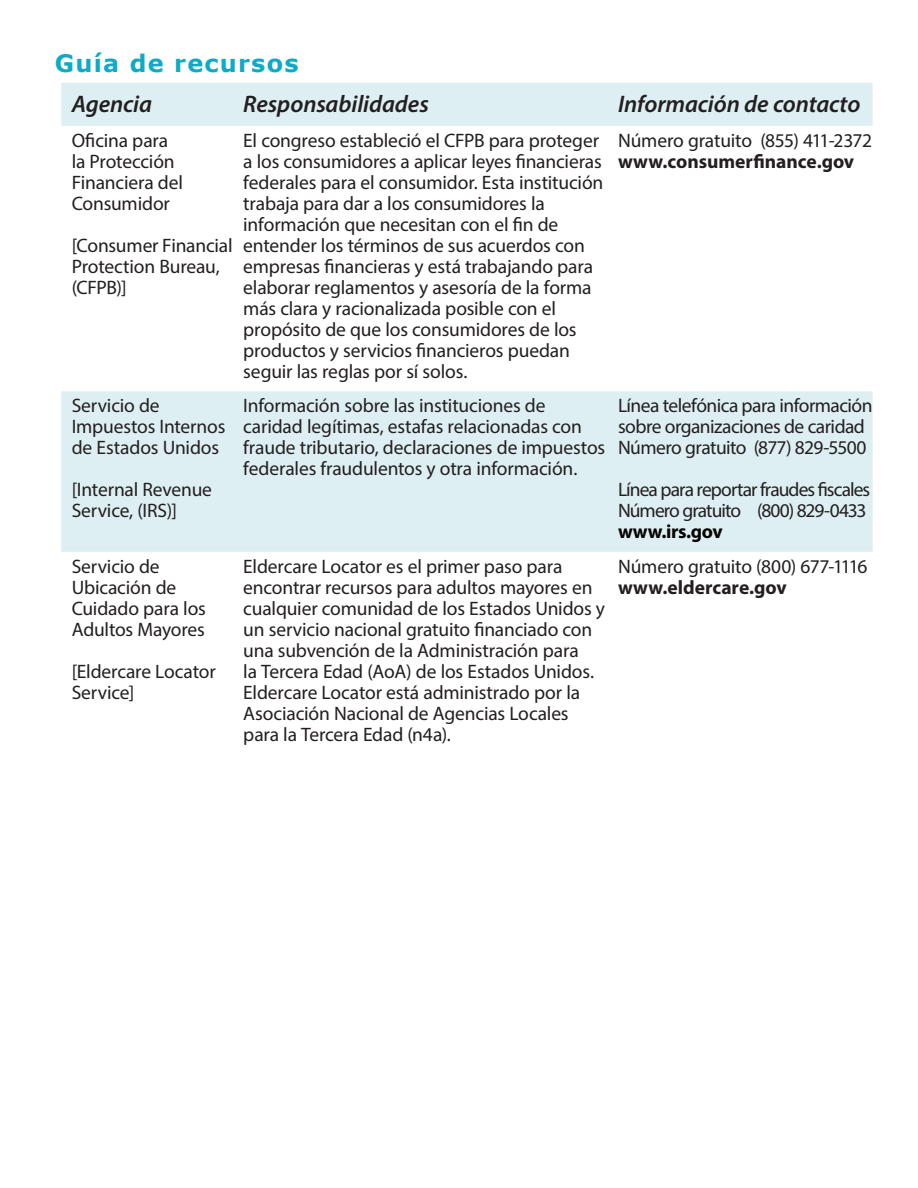
<style>
.page{position:relative;width:918px;height:1188px;background:#fff}
.page>*{position:absolute;margin:0;border:0;box-sizing:border-box;transform-origin:0 0}
.t1{font:italic 600 24px "Myriad Pro";letter-spacing:-.005em;color:#231f20}
.t2{font:700 24px "Verdana";letter-spacing:.05em;color:#0fabc6}
.t3{font:19.5px/21px "Myriad Pro";letter-spacing:-.01em;color:#231f20}
.t4{font:19.5px/21px "Myriad Pro";letter-spacing:-.03em;color:#231f20}
.t5{font:19.5px/21px "Myriad Pro";letter-spacing:-.05em;color:#231f20}
.t6{font:700 19.5px "Myriad Pro";color:#231f20}
.t7{font:700 19.5px "Myriad Pro";letter-spacing:-.02em;color:#040503}
</style>
<div class="page">
<svg style="left:61px;top:83px;width:812px;height:469px"></svg>
<p class="t2" style="left:55px;top:47px;width:245px">Guía de recursos</p>
<p class="t1" style="left:72px;top:89px;width:82px">Agencia</p>
<p class="t1" style="left:243px;top:89px;width:187px">Responsabilidades</p>
<p class="t1" style="left:618px;top:89px;width:244px">Información de contacto</p>
<p class="t3" style="left:72px;top:129px;width:113px">Oficina para la Protección<br>Financiera del<br>Consumidor</p>
<p class="t3" style="left:72px;top:234px;width:163px">[Consumer Financial<br>Protection Bureau, (CFPB)]</p>
<p class="t3" style="left:243px;top:129px;width:362px">El congreso estableció el CFPB para proteger a los consumidores a aplicar leyes financieras federales para el consumidor. Esta institución trabaja para dar a los consumidores la información que necesitan con el fin de entender los términos de sus acuerdos con empresas financieras y está trabajando para elaborar reglamentos y asesoría de la forma más clara y racionalizada posible con el propósito de que los consumidores de los productos y servicios financieros puedan seguir las reglas por sí solos.</p>
<p class="t3" style="left:618px;top:129px;width:256px">Número gratuito (855) 411-2372</p>
<p class="t6" style="left:618px;top:149px;width:238px">www.consumerfinance.gov</p>
<p class="t3" style="left:72px;top:395px;width:155px">Servicio de<br>Impuestos Internos de Estados Unidos</p>
<p class="t3" style="left:72px;top:479px;width:142px">[Internal Revenue<br>Service, (IRS)]</p>
<p class="t3" style="left:72px;top:555px;width:136px">Servicio de<br>Ubicación de<br>Cuidado para los<br>Adultos Mayores</p>
<p class="t3" style="left:72px;top:660px;width:146px">[Eldercare Locator<br>Service]</p>
<p class="t3" style="left:243px;top:395px;width:363px">Información sobre las instituciones de caridad legítimas, estafas relacionadas con fraude tributario, declaraciones de impuestos federales fraudulentos y otra información.</p>
<p class="t4" style="left:618px;top:395px;width:256px">Línea telefónica para información sobre organizaciones de caridad<br>Número gratuito (877) 829-5500</p>
<p class="t5" style="left:618px;top:479px;width:254px">Línea para reportar fraudes fiscales<br>Número gratuito (800) 829-0433</p>
<p class="t7" style="left:618px;top:519px;width:106px">www.irs.gov</p>
<p class="t3" style="left:243px;top:555px;width:363px">Eldercare Locator es el primer paso para encontrar recursos para adultos mayores en cualquier comunidad de los Estados Unidos y un servicio nacional gratuito financiado con una subvención de la Administración para<br>la Tercera Edad (AoA) de los Estados Unidos.<br>Eldercare Locator está administrado por la Asociación Nacional de Agencias Locales para la Tercera Edad (n4a).</p>
<p class="t3" style="left:618px;top:555px;width:251px">Número gratuito (800) 677-1116</p>
<p class="t6" style="left:618px;top:575px;width:170px">www.eldercare.gov</p>
</div>
